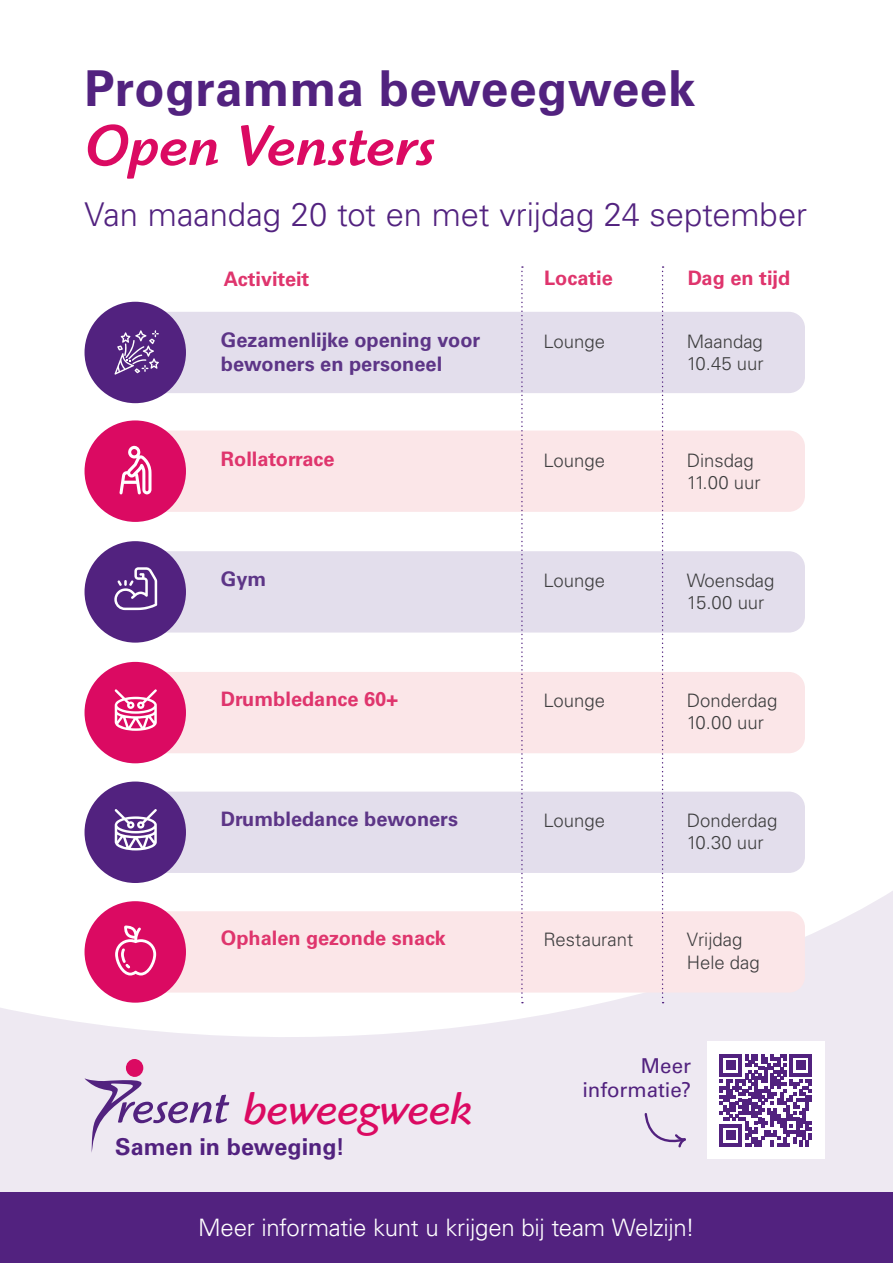
<style>
.page{position:relative;width:893px;height:1263px;background:#fff}
.page>*{position:absolute;margin:0;border:0;box-sizing:border-box;transform-origin:0 0}
.t1{font:italic 500 58.5px "Highlander Std";letter-spacing:.005em;color:#db0a62}
.t2{font:700 49.5px "Univers LT Std";letter-spacing:.005em;color:#52227f}
.t3{font:italic 48px "Highlander Std";letter-spacing:-.01em;color:#db0a62}
.t4{font:300 32.85px "Univers LT Std";letter-spacing:-.005em;color:#52227f}
.t5{font:300 24px "Univers LT Std";letter-spacing:-.015em;color:#fff}
.t6{font:700 23.25px "Univers LT Std";color:#52227f}
.t7{font:20.55px "Univers LT Std";letter-spacing:-.005em;color:#52227f}
.t8{font:700 19.95px "Univers LT Std";color:#df356d}
.t9{font:700 19.95px/24px "Univers LT Std";color:#5d3587}
.t10{font:300 18.6px "Univers LT Std";color:#3e3e3f}
</style>
<div class="page">
<svg style="left:0;top:859px;width:893px;height:334px;fill:#eee9f2"></svg>
<div style="left:126px;top:1059px;width:18px;height:18px;background:#db0a62;border-radius:50%"></div>
<svg style="left:85px;top:1076px;width:144px;height:78px;background:#d5c9df"></svg>
<div style="left:707px;top:1041px;width:118px;height:118px;background:#fff"></div>
<svg style="left:720px;top:1054px;width:92px;height:92px"></svg>
<svg style="left:643px;top:1112px;width:45px;height:37px;background:#ded4e6"></svg>
<div style="left:134px;top:312px;width:671px;height:81px;background:#e3deec;border-radius:16px"></div>
<div style="left:134px;top:430px;width:671px;height:82px;background:#fbe6e8;border-radius:16px"></div>
<div style="left:134px;top:551px;width:671px;height:81px;background:#e3deec;border-radius:16px"></div>
<div style="left:134px;top:672px;width:671px;height:81px;background:#fbe6e8;border-radius:16px"></div>
<div style="left:134px;top:792px;width:671px;height:81px;background:#e3deec;border-radius:16px"></div>
<div style="left:134px;top:911px;width:671px;height:81px;background:#fbe6e8;border-radius:16px"></div>
<div style="left:85px;top:302px;width:101px;height:101px;background:#52227f;border-radius:50%"></div>
<div style="left:85px;top:420px;width:101px;height:102px;background:#db0a62;border-radius:50%"></div>
<div style="left:85px;top:541px;width:101px;height:102px;background:#52227f;border-radius:50%"></div>
<div style="left:85px;top:662px;width:101px;height:101px;background:#db0a62;border-radius:50%"></div>
<div style="left:85px;top:781px;width:101px;height:102px;background:#52227f;border-radius:50%"></div>
<div style="left:85px;top:901px;width:101px;height:102px;background:#db0a62;border-radius:50%"></div>
<svg style="left:521px;top:266px;width:2px;height:737px"></svg>
<svg style="left:662px;top:266px;width:2px;height:737px"></svg>
<svg style="left:119px;top:446px;width:33px;height:48px"></svg>
<svg style="left:114px;top:567px;width:43px;height:43px"></svg>
<svg style="left:115px;top:809px;width:42px;height:41px"></svg>
<svg style="left:115px;top:689px;width:42px;height:42px"></svg>
<svg style="left:114px;top:330px;width:45px;height:45px"></svg>
<div style="left:0;top:1193px;width:893px;height:70px;background:#52227f"></div>
<svg style="left:115px;top:925px;width:41px;height:50px"></svg>
<p class="t2" style="left:85px;top:60px;width:613px">Programma beweegweek</p>
<p class="t1" style="left:85px;top:112px;width:352px">Open Vensters</p>
<p class="t4" style="left:85px;top:194px;width:724px">Van maandag 20 tot en met vrijdag 24 september</p>
<p class="t8" style="left:224px;top:267px;width:87px">Activiteit</p>
<p class="t8" style="left:544px;top:266px;width:70px">Locatie</p>
<p class="t8" style="left:688px;top:266px;width:104px">Dag en tijd</p>
<p class="t9" style="left:221px;top:328px;width:261px">Gezamenlijke opening voor bewoners en personeel</p>
<p class="t10" style="left:544px;top:330px;width:63px">Lounge</p>
<p class="t10" style="left:687px;top:330px;width:78px">Maandag</p>
<p class="t10" style="left:687px;top:352px;width:78px">10.45 uur</p>
<p class="t8" style="left:221px;top:447px;width:115px">Rollatorrace</p>
<p class="t10" style="left:544px;top:449px;width:63px">Lounge</p>
<p class="t10" style="left:687px;top:449px;width:68px">Dinsdag</p>
<p class="t10" style="left:687px;top:471px;width:75px">11.00 uur</p>
<p class="t9" style="left:221px;top:567px;width:47px">Gym</p>
<p class="t10" style="left:544px;top:569px;width:63px">Lounge</p>
<p class="t10" style="left:687px;top:569px;width:89px">Woensdag</p>
<p class="t10" style="left:687px;top:591px;width:79px">15.00 uur</p>
<p class="t8" style="left:221px;top:687px;width:179px">Drumbledance 60+</p>
<p class="t10" style="left:544px;top:689px;width:63px">Lounge</p>
<p class="t10" style="left:687px;top:689px;width:92px">Donderdag</p>
<p class="t10" style="left:687px;top:711px;width:79px">10.00 uur</p>
<p class="t9" style="left:221px;top:807px;width:239px">Drumbledance bewoners</p>
<p class="t10" style="left:544px;top:809px;width:63px">Lounge</p>
<p class="t10" style="left:687px;top:809px;width:92px">Donderdag</p>
<p class="t10" style="left:687px;top:831px;width:78px">10.30 uur</p>
<p class="t8" style="left:221px;top:926px;width:226px">Ophalen gezonde snack</p>
<p class="t10" style="left:544px;top:928px;width:91px">Restaurant</p>
<p class="t10" style="left:687px;top:928px;width:57px">Vrijdag</p>
<p class="t10" style="left:687px;top:951px;width:75px">Hele dag</p>
<p class="t3" style="left:243px;top:1081px;width:231px">beweegweek</p>
<p class="t6" style="left:115px;top:1133px;width:231px">Samen in beweging!</p>
<p class="t7" style="left:641px;top:1053px;width:52px">Meer</p>
<p class="t7" style="left:583px;top:1077px;width:110px">informatie?</p>
<p class="t5" style="left:198px;top:1213px;width:498px">Meer informatie kunt u krijgen bij team Welzijn!</p>
</div>
